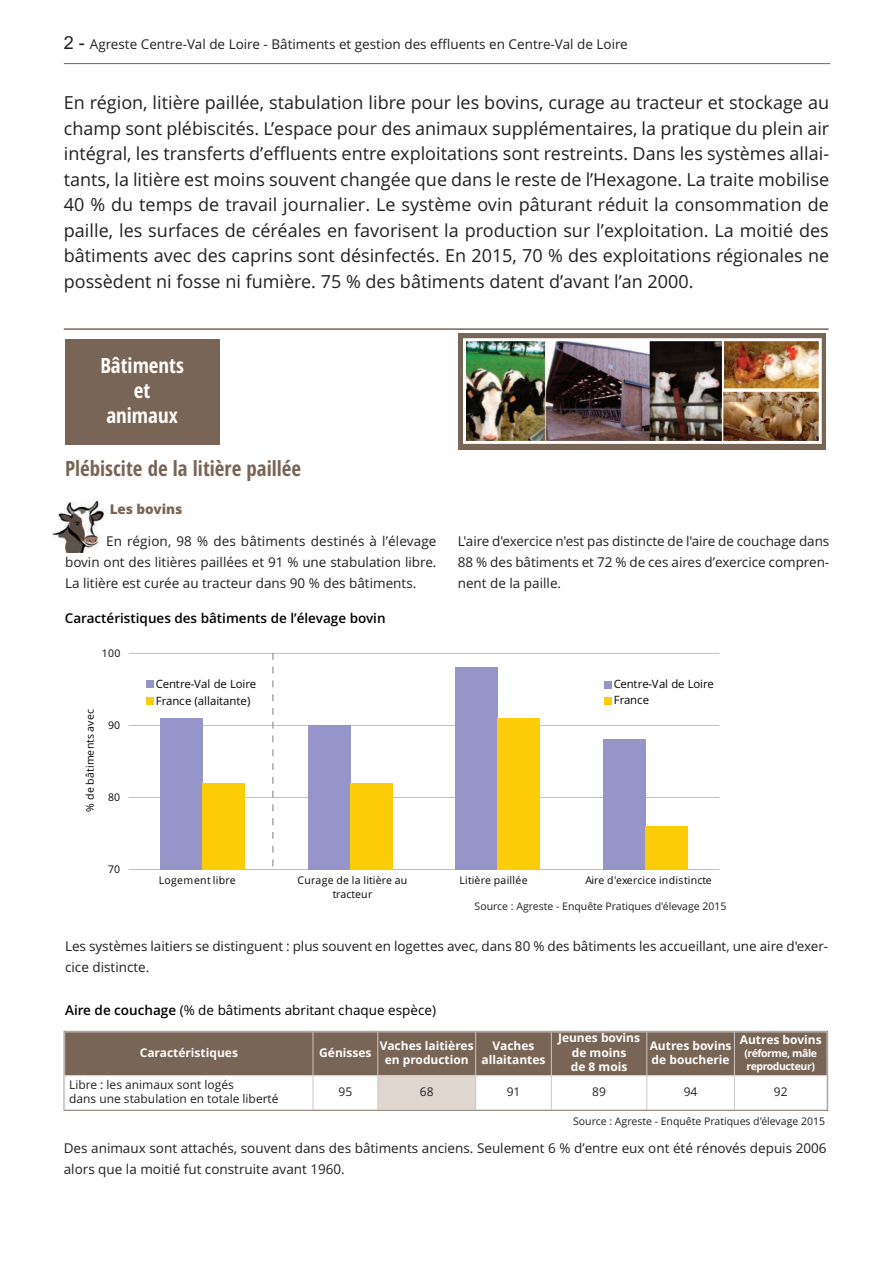
<style>
.page{position:relative;width:893px;height:1263px;background:#fff}
.page>*{position:absolute;margin:0;border:0;box-sizing:border-box;transform-origin:0 0}
.t1{font:700 21px "Open Sans Condensed";color:#796556}
.t2{font:700 21px/25.3px "Open Sans Condensed";color:#fff;text-align:center}
.t3{font:18px/25.5px "Open Sans";color:#231f20;text-align:justify}
.t4{font:13.5px/21px "Open Sans";color:#231f20;text-align:justify}
.t5{font:13.5px "Open Sans";color:#000}
.t6{font:600 13.5px "Open Sans";color:#000}
.t7{font:800 13.5px "Open Sans";color:#796556}
.t8{font:700 12px/14.4px "Open Sans";color:#fff;text-align:center}
.t9{font:12px/14.4px "Open Sans";color:#231f20}
.t10{font:11.4px/17.2px "Open Sans";letter-spacing:-.015em;color:#050504}
.t11{font:10.5px/14.1px "Open Sans";letter-spacing:.025em;color:#050504;text-align:center}
.t12{font:10.5px "Open Sans";color:#231f20}
.t13{font:700 10.5px/12.6px "Open Sans";letter-spacing:-.04em;color:#fff}
.s1{font-family:"Arial";font-size:18px}
.s2{font-weight:600}
</style>
<div class="page">
<hr style="left:64px;top:63px;width:766px;height:1px;background:#796556">
<hr style="left:64px;top:328px;width:765px;height:2px;background:#796556">
<div style="left:65px;top:340px;width:154px;height:105px;background:#796556"></div>
<hr style="left:129px;top:869px;width:590px;height:1px;background:#c0bfbf">
<hr style="left:129px;top:797px;width:590px;height:1px;background:#c0bfbf">
<hr style="left:129px;top:725px;width:590px;height:1px;background:#c0bfbf">
<hr style="left:129px;top:653px;width:590px;height:1px;background:#c0bfbf">
<div style="left:161px;top:718px;width:42px;height:151px;background:#9695c9"></div>
<div style="left:308px;top:725px;width:42px;height:144px;background:#9695c9"></div>
<div style="left:456px;top:667px;width:42px;height:202px;background:#9695c9"></div>
<div style="left:603px;top:739px;width:42px;height:130px;background:#9695c9"></div>
<div style="left:203px;top:783px;width:42px;height:86px;background:#fdcc09"></div>
<div style="left:350px;top:783px;width:42px;height:86px;background:#fdcc09"></div>
<div style="left:498px;top:718px;width:42px;height:151px;background:#fdcc09"></div>
<div style="left:645px;top:826px;width:42px;height:43px;background:#fdcc09"></div>
<div style="left:146px;top:681px;width:7px;height:7px;background:#9695c9"></div>
<div style="left:146px;top:698px;width:7px;height:7px;background:#fdcc09"></div>
<svg style="left:272px;top:653px;width:1px;height:214px"></svg>
<div style="left:604px;top:681px;width:7px;height:7px;background:#9695c9"></div>
<div style="left:604px;top:697px;width:7px;height:7px;background:#fdcc09"></div>
<div style="left:64px;top:1031px;width:764px;height:80px;border:1px solid #796556"></div>
<div style="left:65px;top:1032px;width:248px;height:44px;background:#796556"></div>
<div style="left:313px;top:1032px;width:65px;height:44px;background:#796556"></div>
<div style="left:378px;top:1032px;width:98px;height:44px;background:#796556"></div>
<div style="left:476px;top:1032px;width:75px;height:44px;background:#796556"></div>
<div style="left:551px;top:1032px;width:96px;height:44px;background:#796556"></div>
<div style="left:647px;top:1032px;width:87px;height:44px;background:#796556"></div>
<div style="left:734px;top:1032px;width:93px;height:44px;background:#796556"></div>
<div style="left:65px;top:1076px;width:248px;height:34px;background:#fff"></div>
<div style="left:378px;top:1076px;width:98px;height:34px;background:#ded6cf"></div>
<div style="left:734px;top:1076px;width:93px;height:34px;background:#fff"></div>
<hr style="left:64px;top:1032px;width:1px;height:78px;background:#cbc9c9">
<hr style="left:313px;top:1032px;width:1px;height:78px;background:#cbc9c9">
<hr style="left:378px;top:1032px;width:1px;height:78px;background:#cbc9c9">
<hr style="left:475px;top:1032px;width:1px;height:78px;background:#cbc9c9">
<hr style="left:551px;top:1032px;width:1px;height:78px;background:#cbc9c9">
<hr style="left:647px;top:1032px;width:1px;height:78px;background:#cbc9c9">
<hr style="left:734px;top:1032px;width:1px;height:78px;background:#cbc9c9">
<hr style="left:827px;top:1032px;width:1px;height:78px;background:#cbc9c9">
<hr style="left:65px;top:1032px;width:762px;height:1px;background:#cbc9c9">
<hr style="left:65px;top:1075px;width:762px;height:1px;background:#cbc9c9">
<hr style="left:65px;top:1109px;width:762px;height:1px;background:#cbc9c9">
<img style="left:52px;top:497px;width:53px;height:55px">
<div style="left:459px;top:333px;width:367px;height:116px;background:#796556"></div>
<img style="left:467px;top:342px;width:351px;height:98px">
<div style="left:463px;top:338px;width:359px;height:106px;border:3px solid #fff"></div>
<p class="t4" style="left:64px;top:34px;width:566px"><span class="s1">2 -</span> Agreste Centre-Val de Loire - Bâtiments et gestion des effluents en Centre-Val de Loire</p>
<p class="t3" style="left:64px;top:90px;width:767px">En région, litière paillée, stabulation libre pour les bovins, curage au tracteur et stockage au champ sont plébiscités. L’espace pour des animaux supplémentaires, la pratique du plein air intégral, les transferts d’effluents entre exploitations sont restreints. Dans les systèmes allai&shy;tants, la litière est moins souvent changée que dans le reste de l’Hexagone. La traite mobilise 40 % du temps de travail journalier. Le système ovin pâturant réduit la consommation de paille, les surfaces de céréales en favorisent la production sur l’exploitation. La moitié des bâtiments avec des caprins sont désinfectés. En 2015, 70 % des exploitations régionales ne possèdent ni fosse ni fumière. 75 % des bâtiments datent d’avant l’an 2000.</p>
<p class="t2" style="left:100px;top:353px;width:85px">Bâtiments et animaux</p>
<p class="t1" style="left:65px;top:456px;width:238px">Plébiscite de la litière paillée</p>
<p class="t7" style="left:110px;top:501px;width:74px">Les bovins</p>
<p class="t4" style="left:65px;top:531px;width:373px;text-indent:41px">En région, 98 % des bâtiments destinés à l’élevage bovin ont des litières paillées et 91 % une stabulation libre.<br>La litière est curée au tracteur dans 90 % des bâtiments.</p>
<p class="t4" style="left:458px;top:531px;width:373px">L'aire d'exercice n'est pas distincte de l'aire de couchage dans 88 % des bâtiments et 72 % de ces aires d’exercice compren&shy;nent de la paille.</p>
<p class="t6" style="left:65px;top:610px;width:322px">Caractéristiques des bâtiments de l’élevage bovin</p>
<p class="t11" style="left:102px;top:646px;width:20px">100</p>
<p class="t11" style="left:83px;top:811px;width:104px;rotate:-90deg">% de bâtiments avec</p>
<p class="t11" style="left:108px;top:718px;width:14px">90</p>
<p class="t11" style="left:108px;top:790px;width:14px">80</p>
<p class="t11" style="left:108px;top:862px;width:14px">70</p>
<p class="t10" style="left:156px;top:675px;width:102px">Centre-Val de Loire<br>France (allaitante)</p>
<p class="t10" style="left:614px;top:676px;width:102px;line-height:16px">Centre-Val de Loire<br>France</p>
<p class="t11" style="left:159px;top:873px;width:79px">Logement libre</p>
<p class="t11" style="left:298px;top:873px;width:111px">Curage de la litière au tracteur</p>
<p class="t11" style="left:460px;top:873px;width:70px">Litière paillée</p>
<p class="t11" style="left:586px;top:873px;width:128px">Aire d'exercice indistincte</p>
<p class="t12" style="left:475px;top:900px;width:253px">Source : Agreste - Enquête Pratiques d'élevage 2015</p>
<p class="t4" style="left:65px;top:936px;width:765px">Les systèmes laitiers se distinguent : plus souvent en logettes avec, dans 80 % des bâtiments les accueillant, une aire d'exer&shy;cice distincte.</p>
<p class="t5" style="left:65px;top:1002px;width:372px"><span class="s2">Aire de couchage</span> (% de bâtiments abritant chaque espèce)</p>
<p class="t8" style="left:140px;top:1045px;width:100px">Caractéristiques</p>
<p class="t8" style="left:319px;top:1045px;width:54px">Génisses</p>
<p class="t8" style="left:380px;top:1038px;width:95px">Vaches laitières en production</p>
<p class="t8" style="left:481px;top:1038px;width:66px">Vaches allaitantes</p>
<p class="t8" style="left:558px;top:1031px;width:84px">Jeunes bovins de moins<br>de 8 mois</p>
<p class="t8" style="left:650px;top:1038px;width:83px;text-align:left">Autres bovins de boucherie</p>
<p class="t8" style="left:740px;top:1033px;width:83px">Autres bovins</p>
<p class="t13" style="left:744px;top:1047px;width:74px">(réforme, mâle reproducteur)</p>
<p class="t9" style="left:69px;top:1077px;width:211px">Libre : les animaux sont logés<br>dans une stabulation en totale liberté</p>
<p class="t9" style="left:339px;top:1084px;width:15px">95</p>
<p class="t9" style="left:420px;top:1084px;width:15px">68</p>
<p class="t9" style="left:507px;top:1084px;width:15px">91</p>
<p class="t9" style="left:592px;top:1084px;width:15px">89</p>
<p class="t9" style="left:684px;top:1084px;width:15px">94</p>
<p class="t9" style="left:774px;top:1084px;width:15px">92</p>
<p class="t12" style="left:573px;top:1115px;width:253px">Source : Agreste - Enquête Pratiques d'élevage 2015</p>
<p class="t4" style="left:64px;top:1137px;width:764px">Des animaux sont attachés, souvent dans des bâtiments anciens. Seulement 6 % d’entre eux ont été rénovés depuis 2006 alors que la moitié fut construite avant 1960.</p>
</div>
